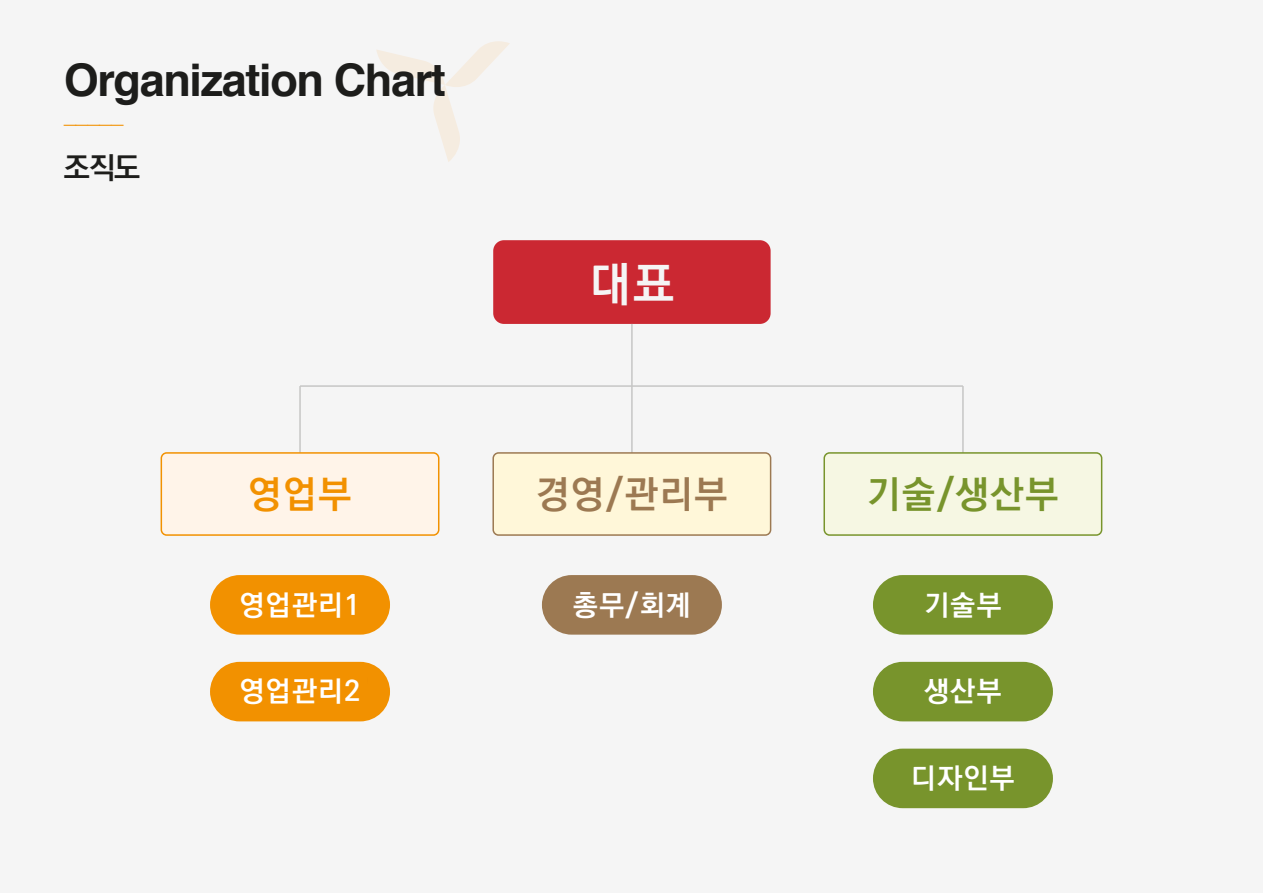
<style>
.page{position:relative;width:1263px;height:893px;background:#f5f5f5}
.page>*{position:absolute;margin:0;border:0;box-sizing:border-box;transform-origin:0 0}
.t1{font:700 47.25px "Ko Pub World Dotum";color:#f5f5f5}
.t2{font:700 45px "Helvetica";letter-spacing:-.03em;color:#1d1d1b}
.t3{font:700 37.8px "Ko Pub World Dotum";color:#9c7952}
.t4{font:700 37.8px "Ko Pub World Dotum";color:#78942c}
.t5{font:700 37.8px "Ko Pub World Dotum";color:#f29100}
.t6{font:700 30px "Ko Pub World Dotum";color:#1d1d1b}
.t7{font:700 28.35px "Ko Pub World Dotum";letter-spacing:.05em;color:#fff}
.t8{font:700 22.5px "Helvetica";color:#f29100}
</style>
<div class="page">
<svg style="left:376px;top:41px;width:134px;height:121px"></svg>
<div style="left:493px;top:240px;width:278px;height:84px;background:#cb2832;border-radius:11px"></div>
<div style="left:210px;top:575px;width:180px;height:60px;background:#f29100;border-radius:30px"></div>
<div style="left:210px;top:662px;width:180px;height:59px;background:#f29100;border-radius:30px"></div>
<div style="left:542px;top:575px;width:180px;height:60px;background:#9c7952;border-radius:30px"></div>
<div style="left:873px;top:575px;width:180px;height:60px;background:#78942c;border-radius:30px"></div>
<div style="left:873px;top:662px;width:180px;height:59px;background:#78942c;border-radius:30px"></div>
<div style="left:873px;top:749px;width:180px;height:59px;background:#78942c;border-radius:30px"></div>
<hr style="left:962px;top:386px;width:2px;height:67px;background:#c6c6c5">
<hr style="left:631px;top:324px;width:2px;height:129px;background:#c6c6c5">
<hr style="left:299px;top:386px;width:2px;height:67px;background:#c6c6c5">
<hr style="left:300px;top:385px;width:663px;height:2px;background:#c6c6c5">
<div style="left:493px;top:453px;width:278px;height:82px;background:#fff7d9;border-radius:5px"></div>
<div style="left:492px;top:452px;width:279px;height:84px;border:2px solid #9c7952;border-radius:5px"></div>
<div style="left:161px;top:453px;width:278px;height:82px;background:#fff4e9;border-radius:5px"></div>
<div style="left:161px;top:452px;width:278px;height:84px;border:2px solid #f29100;border-radius:5px"></div>
<div style="left:824px;top:453px;width:278px;height:82px;background:#f6f7e3;border-radius:5px"></div>
<div style="left:823px;top:452px;width:279px;height:84px;border:2px solid #78942c;border-radius:5px"></div>
<h2 class="t2" style="left:64px;top:63px;width:384px">Organization Chart</h2>
<p class="t8" style="left:64px;top:106px;width:61px">_____</p>
<p class="t6" style="left:64px;top:146px;width:78px">조직도</p>
<h1 class="t1" style="left:589px;top:250px;width:86px">대표</h1>
<h3 class="t5" style="left:249px;top:467px;width:104px">영업부</h3>
<h3 class="t3" style="left:536px;top:467px;width:193px">경영/관리부</h3>
<h3 class="t4" style="left:867px;top:467px;width:193px">기술/생산부</h3>
<p class="t7" style="left:240px;top:584px;width:122px">영업관리1</p>
<p class="t7" style="left:240px;top:671px;width:122px">영업관리2</p>
<p class="t7" style="left:573px;top:584px;width:119px">총무/회계</p>
<p class="t7" style="left:924px;top:584px;width:79px">기술부</p>
<p class="t7" style="left:924px;top:671px;width:79px">생산부</p>
<p class="t7" style="left:911px;top:758px;width:105px">디자인부</p>
</div>
